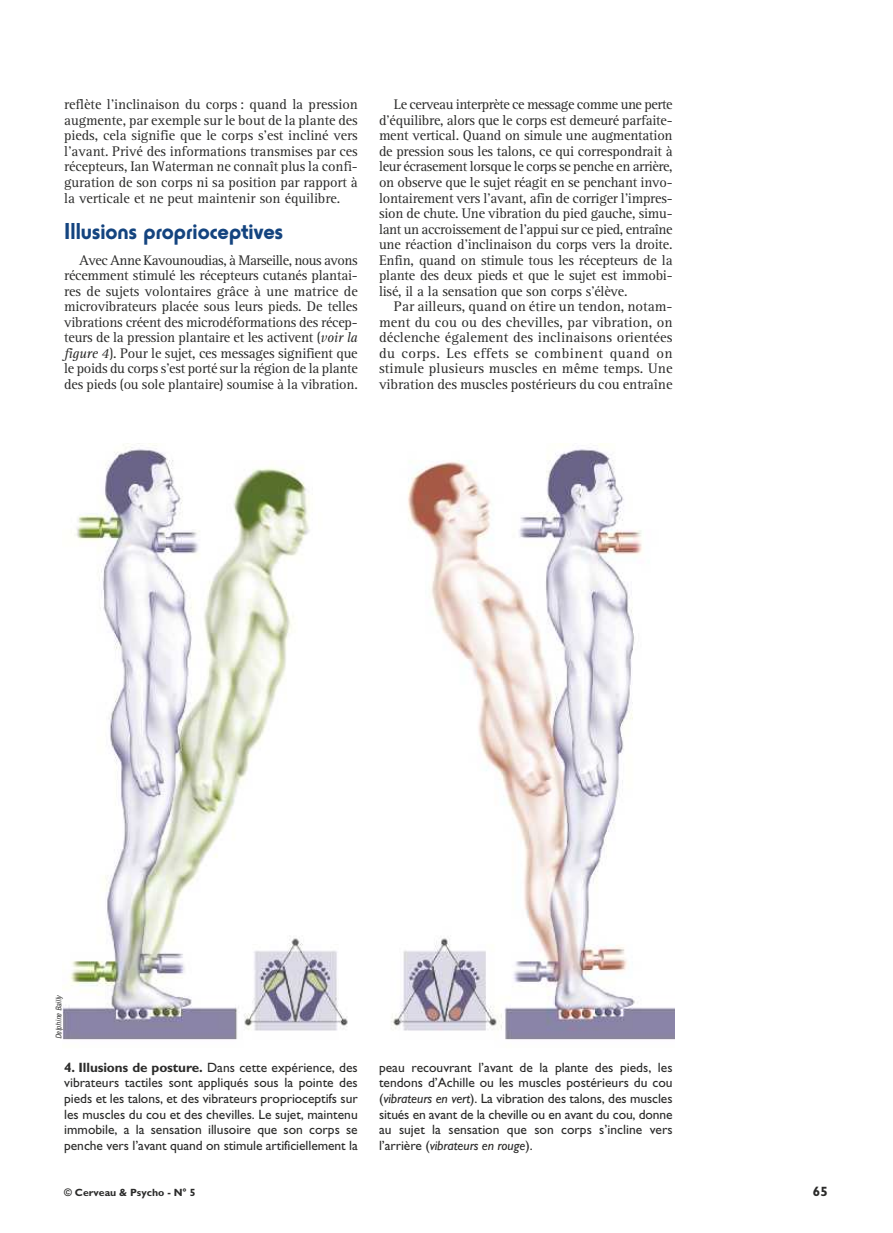
<style>
.page{position:relative;width:893px;height:1233px;background:#fff}
.page>*{position:absolute;margin:0;border:0;box-sizing:border-box;transform-origin:0 0}
.t1{font:700 24px "Horatio D";color:#14447f}
.t2{font:14.4px/15.5px "Rotis Serif";letter-spacing:-.01em;color:#2b2b2a;text-align:justify}
.t3{font:13.5px/15.6px "Gill Sans";letter-spacing:-.005em;color:#2b2b2a;text-align:justify}
.t4{font:700 13.5px "Gill Sans";color:#2b2b2a}
.t5{font:700 10.5px "Gill Sans";color:#2b2b2a}
.t6{font:italic condensed 7.5px "Helvetica";letter-spacing:.005em;color:#2b2b2a}
.s1{font-style:italic}
.s2{font-weight:700}
</style>
<div class="page">
<svg style="left:62px;top:443px;width:613px;height:597px"></svg>
<p class="t2" style="left:64px;top:98px;width:295px">reflète l’inclinaison du corps : quand la pression augmente, par exemple sur le bout de la plante des pieds, cela signifie que le corps s’est incliné vers l’avant. Privé des informations transmises par ces récepteurs, Ian Waterman ne connaît plus la confi&shy;guration de son corps ni sa position par rapport à la verticale et ne peut maintenir son équilibre.</p>
<h1 class="t1" style="left:64px;top:222px;width:220px">Illusions proprioceptives</h1>
<p class="t2" style="left:64px;top:253px;width:295px;text-indent:15px">Avec Anne Kavounoudias, à Marseille, nous avons récemment stimulé les récepteurs cutanés plantai&shy;res de sujets volontaires grâce à une matrice de microvibrateurs placée sous leurs pieds. De telles vibrations créent des microdéformations des récep&shy;teurs de la pression plantaire et les activent (<span class="s1">voir la figure 4</span>). Pour le sujet, ces messages signifient que le poids du corps s’est porté sur la région de la plante des pieds (ou sole plantaire) soumise à la vibration.</p>
<p class="t2" style="left:379px;top:98px;width:295px;text-indent:15px">Le cerveau interprète ce message comme une perte d’équilibre, alors que le corps est demeuré parfaite&shy;ment vertical. Quand on simule une augmentation de pression sous les talons, ce qui correspondrait à leur écrasement lorsque le corps se penche en arrière, on observe que le sujet réagit en se penchant invo&shy;lontairement vers l’avant, afin de corriger l’impres&shy;sion de chute. Une vibration du pied gauche, simu&shy;lant un accroissement de l’appui sur ce pied, entraîne une réaction d’inclinaison du corps vers la droite.<br>Enfin, quand on stimule tous les récepteurs de la plante des deux pieds et que le sujet est immobi&shy;lisé, il a la sensation que son corps s’élève.</p>
<p class="t2" style="left:379px;top:300px;width:295px;text-indent:15px">Par ailleurs, quand on étire un tendon, notam&shy;ment du cou ou des chevilles, par vibration, on déclenche également des inclinaisons orientées du corps. Les effets se combinent quand on stimule plusieurs muscles en même temps. Une vibration des muscles postérieurs du cou entraîne</p>
<p class="t6" style="left:56px;top:1039px;width:46px;rotate:-90deg">Delphine Bailly</p>
<p class="t3" style="left:64px;top:1061px;width:295px"><span class="s2">4. Illusions de posture.</span> Dans cette expérience, des vibrateurs tactiles sont appliqués sous la pointe des pieds et les talons, et des vibrateurs proprioceptifs sur les muscles du cou et des chevilles. Le sujet, maintenu immobile, a la sensation illusoire que son corps se penche vers l’avant quand on stimule artificiellement la</p>
<p class="t3" style="left:379px;top:1061px;width:295px">peau recouvrant l’avant de la plante des pieds, les tendons d’Achille ou les muscles postérieurs du cou (<span class="s1">vibrateurs en vert</span>). La vibration des talons, des muscles situés en avant de la cheville ou en avant du cou, donne au sujet la sensation que son corps s’incline vers l’arrière (<span class="s1">vibrateurs en rouge</span>).</p>
<p class="t5" style="left:64px;top:1189px;width:133px">© Cerveau &amp; Psycho - N° 5</p>
<p class="t4" style="left:813px;top:1187px;width:16px">65</p>
</div>
